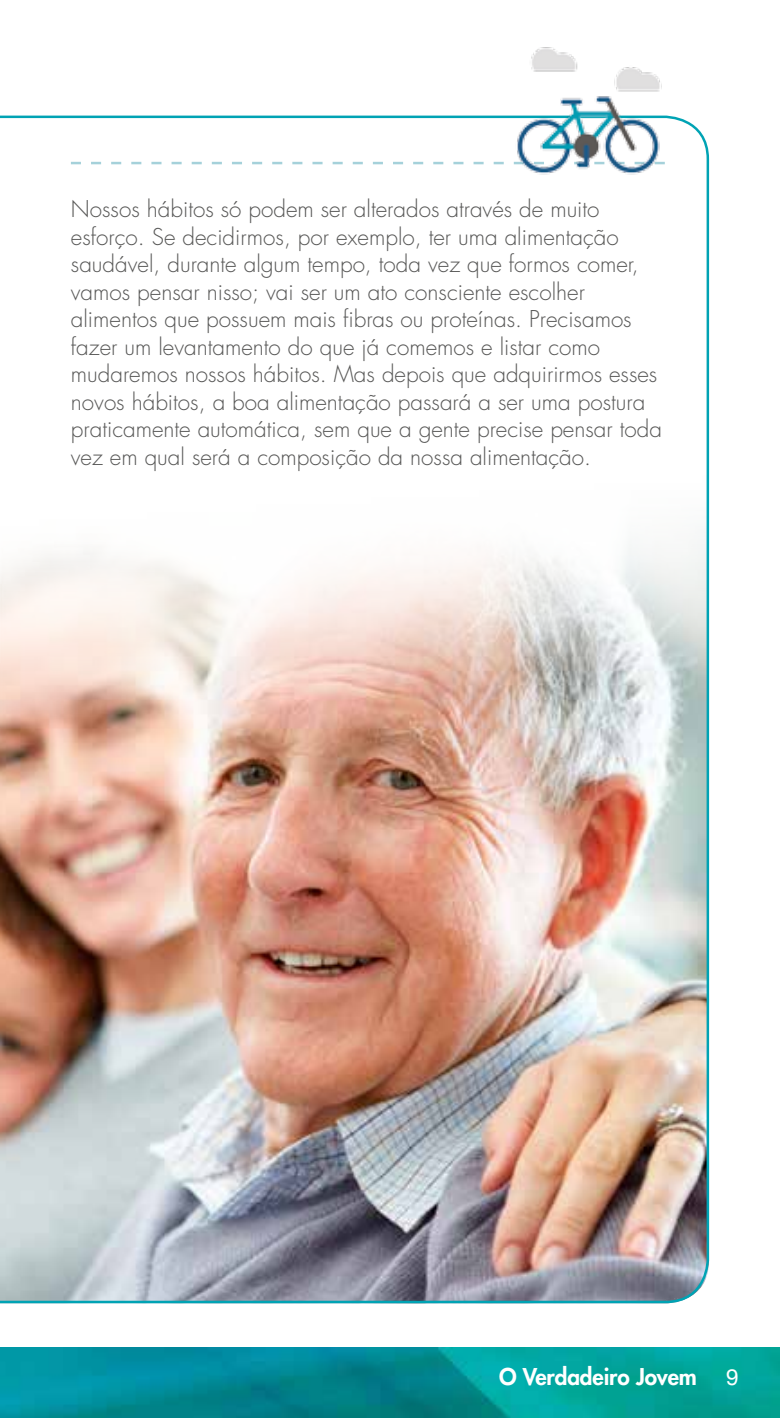
<style>
.page{position:relative;width:780px;height:1418px;background:#fff}
.page>*{position:absolute;margin:0;border:0;box-sizing:border-box;transform-origin:0 0}
.t1{font:300 22.5px/27.5px "Futura Std";color:#575756}
.t2{font:800 22.5px "Futura Std";letter-spacing:-.005em;color:#fff}
.t3{font:22.5px "Helvetica Neue";color:#fff}
</style>
<div class="page">
<img style="left:0;top:115px;width:710px;height:1189px">
<img style="left:512px;top:47px;width:152px;height:139px">
<img style="left:0;top:1347px;width:780px;height:70px">
<p class="t1" style="left:71px;top:196px;width:592px">Nossos hábitos só podem ser alterados através de muito esforço. Se decidirmos, por exemplo, ter uma alimentação saudável, durante algum tempo, toda vez que formos comer, vamos pensar nisso; vai ser um ato consciente escolher alimentos que possuem mais fibras ou proteínas. Precisamos fazer um levantamento do que já comemos e listar como mudaremos nossos hábitos. Mas depois que adquirirmos esses novos hábitos, a boa alimentação passará a ser uma postura praticamente automática, sem que a gente precise pensar toda vez em qual será a composição da nossa alimentação.</p>
<p class="t2" style="left:499px;top:1362px;width:199px">O Verdadeiro Jovem</p>
<p class="t3" style="left:726px;top:1360px;width:14px">9</p>
</div>
